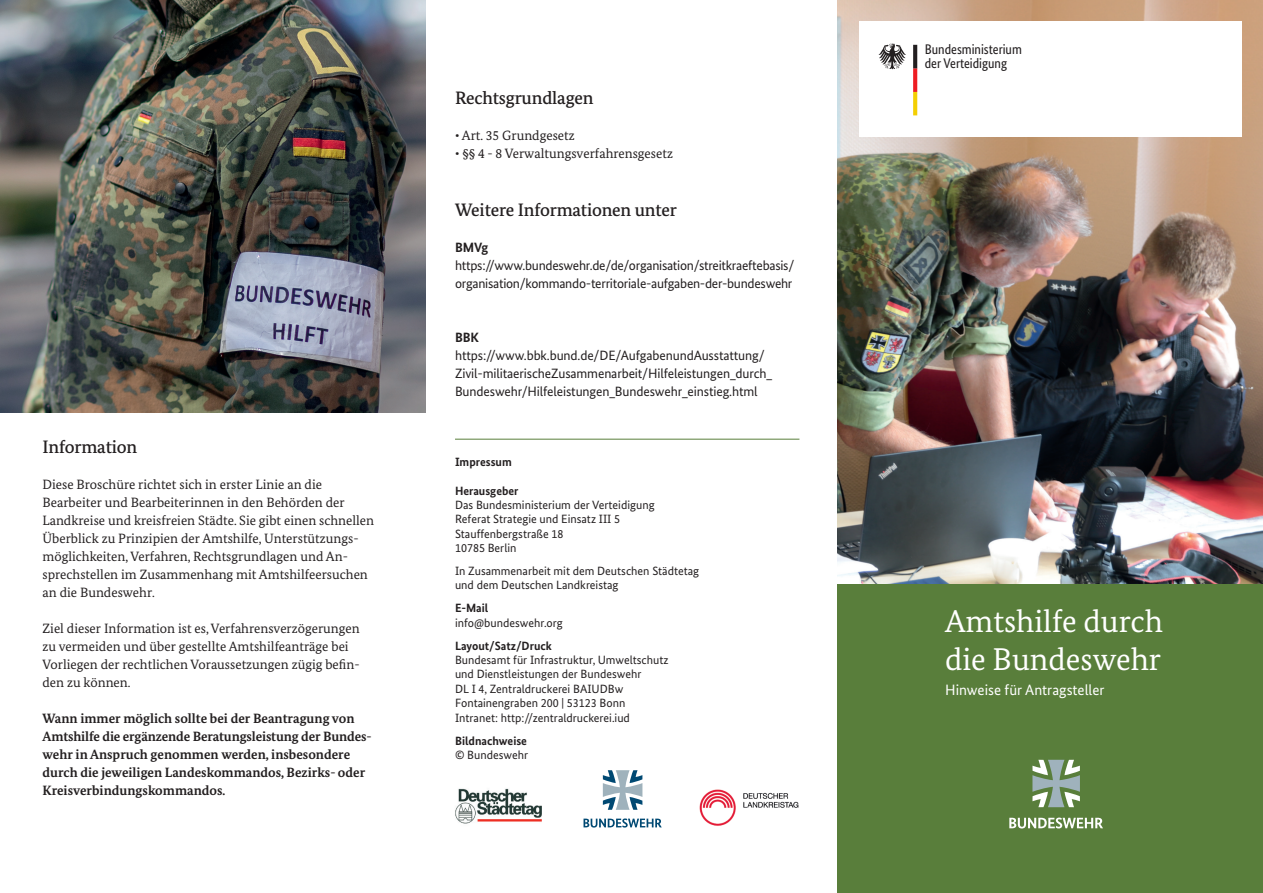
<style>
.page{position:relative;width:1263px;height:893px;background:#fff}
.page>*{position:absolute;margin:0;border:0;box-sizing:border-box;transform-origin:0 0}
.t1{font:31.5px/37.5px "Bundes Serif";color:#fff}
.t2{font:500 18px "Bundes Serif";letter-spacing:-.01em;color:#231f20}
.t3{font:15px "Bundes Sans";color:#fff}
.t4{font:13.95px/14.1px "Bundes Sans Cond";color:#231f20}
.t5{font:13.5px/18px "Bundes Serif";color:#231f20}
.t6{font:13.5px/18px "Bundes Sans";letter-spacing:-.01em;color:#231f20}
.t7{font:700 13.5px/18px "Bundes Serif";color:#231f20}
.t8{font:700 13.5px "Bundes Sans";letter-spacing:-.01em;color:#231f20}
.t9{font:12px/14.4px "Bundes Sans";color:#231f20}
.t10{font:700 12px "Bundes Sans";color:#231f20}
</style>
<div class="page">
<img style="left:838px;top:0;width:425px;height:585px">
<div style="left:859px;top:21px;width:383px;height:116px;background:#fff"></div>
<svg style="left:878px;top:44px;width:28px;height:25px"></svg>
<svg style="left:913px;top:45px;width:4px;height:70px"></svg>
<div style="left:838px;top:585px;width:425px;height:308px;background:#597e3b"></div>
<svg style="left:583px;top:818px;width:79px;height:10px"></svg>
<svg style="left:603px;top:770px;width:39px;height:40px"></svg>
<img style="left:455px;top:788px;width:87px;height:36px">
<img style="left:699px;top:789px;width:100px;height:37px">
<hr style="left:455px;top:439px;width:344px;height:1px;background:#597e3b">
<img style="left:0;top:0;width:425px;height:412px">
<svg style="left:1009px;top:818px;width:94px;height:10px"></svg>
<svg style="left:1032px;top:760px;width:48px;height:47px"></svg>
<h2 class="t2" style="left:43px;top:436px;width:96px">Information</h2>
<p class="t5" style="left:43px;top:475px;width:333px">Diese Broschüre richtet sich in erster Linie an die Bearbeiter und Bearbeiterinnen in den Behörden der Landkreise und kreisfreien Städte. Sie gibt einen schnellen Überblick zu Prinzipien der Amtshilfe, Unterstützungs&shy;möglichkeiten, Verfahren, Rechtsgrundlagen und An&shy;sprechstellen im Zusammenhang mit Amtshilfeersuchen an die Bundeswehr.</p>
<p class="t5" style="left:43px;top:619px;width:319px">Ziel dieser Information ist es, Verfahrensverzögerungen zu vermeiden und über gestellte Amts hilfeanträge bei Vorliegen der rechtlichen Voraussetzungen zügig befin&shy;den zu können.</p>
<p class="t7" style="left:43px;top:709px;width:331px">Wann immer möglich sollte bei der Beantragung von Amtshilfe die ergänzende Beratungsleistung der Bundes&shy;wehr in Anspruch genommen werden, insbesondere durch die jeweiligen Lande s kommandos, Bezirks- oder Kreisverbindungs kommandos.</p>
<h2 class="t2" style="left:455px;top:87px;width:140px">Rechtsgrundlagen</h2>
<p class="t5" style="left:455px;top:126px;width:121px">• Art. 35 Grundgesetz</p>
<p class="t5" style="left:455px;top:144px;width:219px">• §§ 4 - 8 Verwaltungsverfahrensgesetz</p>
<h2 class="t2" style="left:455px;top:198px;width:224px">Weitere Informationen unter</h2>
<p class="t8" style="left:455px;top:239px;width:35px">BMVg</p>
<p class="t6" style="left:455px;top:256px;width:341px">https://www.bundeswehr.de/de/organisation/streitkraeftebasis/ organisation/kommando-territoriale-aufgaben-der-bundeswehr</p>
<p class="t8" style="left:455px;top:329px;width:25px">BBK</p>
<p class="t6" style="left:455px;top:346px;width:319px">https://www.bbk.bund.de/DE/AufgabenundAusstattung/<br>Zivil-militaerischeZusammenarbeit/Hilfeleistungen_durch_<br>Bundeswehr/Hilfeleistungen_Bundeswehr_einstieg.html</p>
<p class="t10" style="left:455px;top:454px;width:58px">Impressum</p>
<p class="t10" style="left:455px;top:483px;width:65px">Herausgeber</p>
<p class="t9" style="left:455px;top:497px;width:201px">Das Bundesministerium der Verteidigung<br>Referat Strategie und Einsatz III 5<br>Stauffenbergstraße 18<br>10785 Berlin</p>
<p class="t9" style="left:455px;top:564px;width:246px">In Zusammenarbeit mit dem Deutschen Städtetag und dem Deutschen Landkreistag</p>
<p class="t10" style="left:455px;top:601px;width:35px">E-Mail</p>
<p class="t9" style="left:455px;top:615px;width:109px">info@bundeswehr.org</p>
<p class="t10" style="left:455px;top:638px;width:98px">Layout/Satz/Druck</p>
<p class="t9" style="left:455px;top:653px;width:215px">Bundesamt für Infrastruktur, Umweltschutz und Dienstleistungen der Bundeswehr<br>DL I 4, Zentraldruckerei BAIUDBw Fontainengraben 200 | 53123 Bonn Intranet: http://zentraldruckerei.iud</p>
<p class="t10" style="left:455px;top:733px;width:74px">Bildnachweise</p>
<p class="t9" style="left:455px;top:747px;width:75px">© Bundeswehr</p>
<p class="t4" style="left:925px;top:43px;width:99px">Bundesministerium der Verteidigung</p>
<h1 class="t1" style="left:945px;top:602px;width:219px">Amtshilfe durch die Bundeswehr</h1>
<p class="t3" style="left:945px;top:681px;width:161px">Hinweise für Antragsteller</p>
</div>
